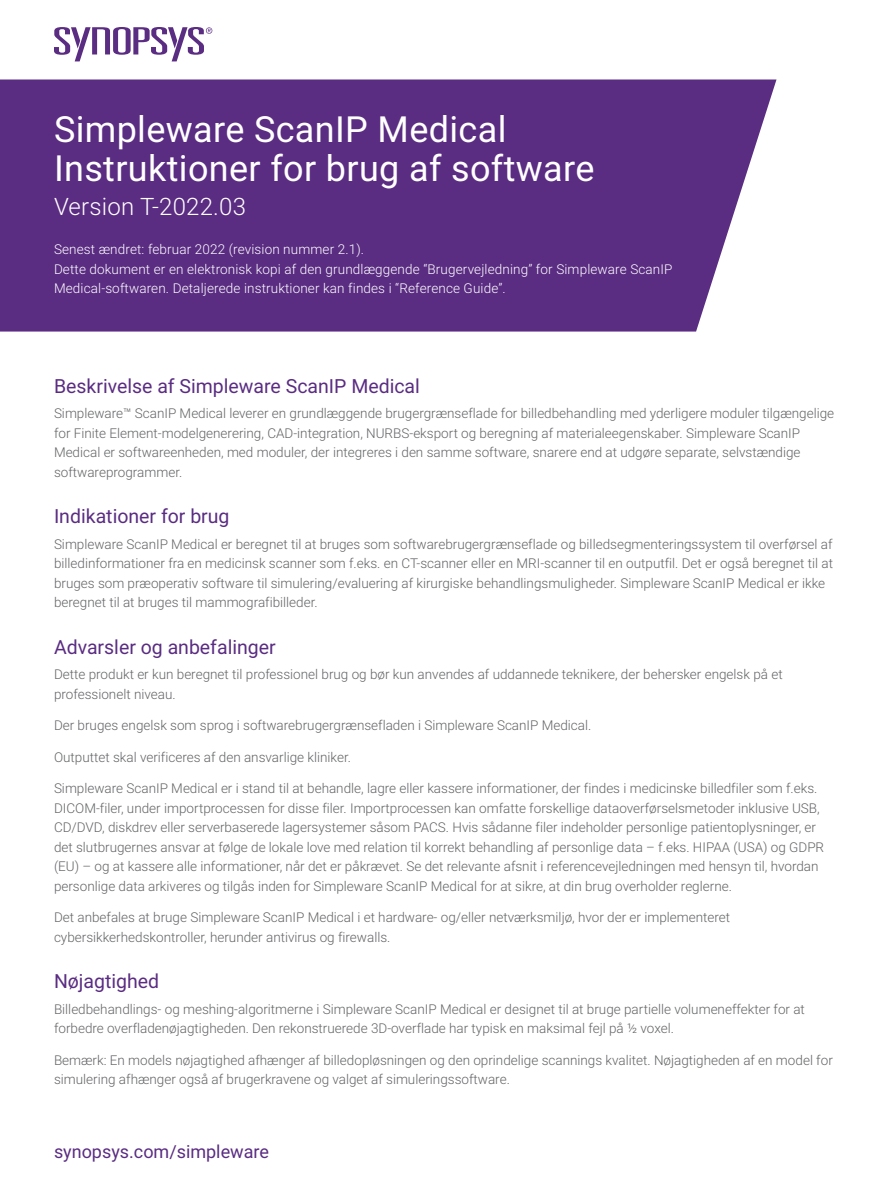
<style>
.page{position:relative;width:891px;height:1188px;background:#fff}
.page>*{position:absolute;margin:0;border:0;box-sizing:border-box;transform-origin:0 0}
.t1{font:36px/39px "Roboto";letter-spacing:.01em;color:#fff}
.SUBTITLE{font:300 24px "Roboto";letter-spacing:.01em;color:#fff}
.HEADING_1{font:19.5px "Roboto";color:#5a2c82}
.t2{font:18px "Roboto";color:#5a2c82}
.BODY_COPY{font:300 13.5px/19.5px "Roboto";color:#636466}
.SUBTITLE-2{font:300 13.5px/19.5px "Roboto";letter-spacing:.01em;color:#fff}
</style>
<div class="page">
<svg style="left:0;top:27px;width:270px;height:53px"></svg>
<div style="left:0;top:80px;width:777px;height:252px;background:#5a2c82"></div>
<p class="t1" style="left:54px;top:108px;width:542px">Simpleware ScanIP Medical<br>Instruktioner for brug af software</p>
<p class="SUBTITLE" style="left:54px;top:190px;width:194px">Version T-2022.03</p>
<p class="SUBTITLE-2" style="left:54px;top:239px;width:312px">Senest ændret: februar 2022 (revision nummer 2.1).</p>
<p class="SUBTITLE-2" style="left:54px;top:259px;width:620px">Dette dokument er en elektronisk kopi af den grundlæggende “Brugervejledning” for Simpleware ScanIP<br>Medical-softwaren. Detaljerede instruktioner kan findes i “Reference Guide”.</p>
<p class="HEADING_1" style="left:54px;top:372px;width:368px">Beskrivelse af Simpleware ScanIP Medical</p>
<p class="BODY_COPY" style="left:54px;top:403px;width:782px">Simpleware™ ScanIP Medical leverer en grundlæggende brugergrænseflade for billedbehandling med yderligere moduler tilgængelige for Finite Element-modelgenerering, CAD-integration, NURBS-eksport og beregning af materialeegenskaber. Simpleware ScanIP Medical er softwareenheden, med moduler, der integreres i den samme software, snarere end at udgøre separate, selvstændige softwareprogrammer.</p>
<p class="HEADING_1" style="left:54px;top:503px;width:177px">Indikationer for brug</p>
<p class="BODY_COPY" style="left:54px;top:534px;width:781px">Simpleware ScanIP Medical er beregnet til at bruges som softwarebrugergrænseflade og billedsegmenteringssystem til overførsel af billedinformationer fra en medicinsk scanner som f.eks. en CT-scanner eller en MRI-scanner til en outputfil. Det er også beregnet til at bruges som præoperativ software til simulering/evaluering af kirurgiske behandlingsmuligheder. Simpleware ScanIP Medical er ikke beregnet til at bruges til mammografibilleder.</p>
<p class="HEADING_1" style="left:54px;top:633px;width:223px">Advarsler og anbefalinger</p>
<p class="BODY_COPY" style="left:54px;top:664px;width:730px">Dette produkt er kun beregnet til professionel brug og bør kun anvendes af uddannede teknikere, der behersker engelsk på et professionelt niveau.</p>
<p class="BODY_COPY" style="left:54px;top:715px;width:539px">Der bruges engelsk som sprog i softwarebrugergrænsefladen i Simpleware ScanIP Medical.</p>
<p class="BODY_COPY" style="left:54px;top:747px;width:299px">Outputtet skal verificeres af den ansvarlige kliniker.</p>
<p class="BODY_COPY" style="left:54px;top:778px;width:772px">Simpleware ScanIP Medical er i stand til at behandle, lagre eller kassere informationer, der findes i medicinske billedfiler som f.eks.<br>DICOM-filer, under importprocessen for disse filer. Importprocessen kan omfatte forskellige dataoverførselsmetoder inklusive USB, CD/DVD, diskdrev eller serverbaserede lagersystemer såsom PACS. Hvis sådanne filer indeholder personlige patientoplysninger, er det slutbrugernes ansvar at følge de lokale love med relation til korrekt behandling af personlige data – f.eks. HIPAA (USA) og GDPR (EU) – og at kassere alle informationer, når det er påkrævet. Se det relevante afsnit i referencevejledningen med hensyn til, hvordan personlige data arkiveres og tilgås inden for Simpleware ScanIP Medical for at sikre, at din brug overholder reglerne.</p>
<p class="BODY_COPY" style="left:54px;top:907px;width:678px">Det anbefales at bruge Simpleware ScanIP Medical i et hardware- og/eller netværksmiljø, hvor der er implementeret cybersikkerhedskontroller, herunder antivirus og firewalls.</p>
<p class="HEADING_1" style="left:54px;top:968px;width:107px">Nøjagtighed</p>
<p class="BODY_COPY" style="left:54px;top:999px;width:752px">Billedbehandlings- og meshing-algoritmerne i Simpleware ScanIP Medical er designet til at bruge partielle volumeneffekter for at forbedre overfladenøjagtigheden. Den rekonstruerede 3D-overflade har typisk en maksimal fejl på ½ voxel.</p>
<p class="BODY_COPY" style="left:54px;top:1050px;width:780px">Bemærk: En models nøjagtighed afhænger af billedopløsningen og den oprindelige scannings kvalitet. Nøjagtigheden af en model for simulering afhænger også af brugerkravene og valget af simuleringssoftware.</p>
<h3 class="t2" style="left:54px;top:1139px;width:217px">synopsys.com/simpleware</h3>
</div>
